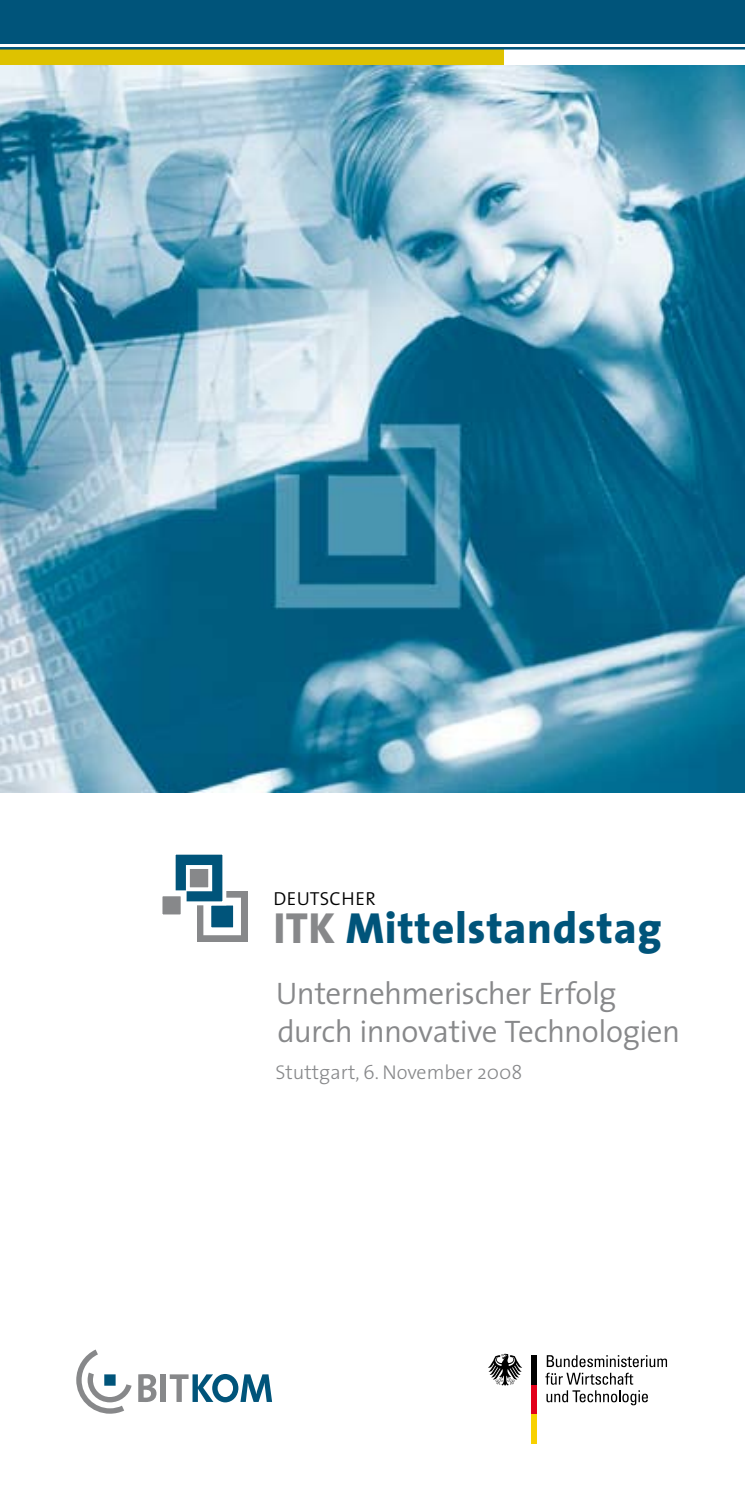
<style>
.page{position:relative;width:745px;height:1489px;background:#fff}
.page>*{position:absolute;margin:0;border:0;box-sizing:border-box;transform-origin:0 0}
.t1{font:800 43.75px "The Sans";letter-spacing:.015em;color:#00547a}
.t2{font:300 31.25px/37.5px "The Sans";letter-spacing:-.02em;color:#87888a}
.t3{font:300 20px "The Sans";color:#87888a}
.t4{font:300 19px "The Sans";letter-spacing:.02em;color:#000}
.s1{color:#87888a}
</style>
<div class="page">
<div style="left:0;top:49px;width:503px;height:17px;background:#dec200"></div>
<div style="left:0;top:0;width:744px;height:44px;background:#00547a"></div>
<hr style="left:0;top:47px;width:744px;height:3px;background:#00547a">
<div style="left:197px;top:891px;width:50px;height:50px;background:#87888a"></div>
<div style="left:207px;top:901px;width:30px;height:30px;background:#00547a"></div>
<div style="left:203px;top:897px;width:38px;height:38px;border:8px solid #fff"></div>
<div style="left:173px;top:852px;width:51px;height:51px;background:#00547a"></div>
<div style="left:171px;top:850px;width:55px;height:55px;border:4px solid #fff"></div>
<div style="left:188px;top:867px;width:22px;height:22px;background:#87888a"></div>
<div style="left:186px;top:865px;width:26px;height:26px;border:4px solid #fff"></div>
<div style="left:159px;top:893px;width:24px;height:24px;background:#87888a"></div>
<div style="left:156px;top:890px;width:30px;height:30px;border:6px solid #fff"></div>
<svg style="left:76px;top:1349px;width:55px;height:64px"></svg>
<svg style="left:138px;top:1374px;width:18px;height:27px"></svg>
<div style="left:160px;top:1374px;width:6px;height:27px;background:#87888a"></div>
<div style="left:104px;top:1374px;width:11px;height:11px;background:#00547a"></div>
<svg style="left:170px;top:1374px;width:102px;height:28px"></svg>
<div style="left:530px;top:1413px;width:6px;height:29px;background:#f8d100"></div>
<div style="left:530px;top:1384px;width:6px;height:29px;background:#e2001a"></div>
<div style="left:530px;top:1355px;width:6px;height:29px;background:#000"></div>
<svg style="left:488px;top:1353px;width:34px;height:32px"></svg>
<svg style="left:546px;top:1355px;width:120px;height:11px"></svg>
<svg style="left:545px;top:1372px;width:87px;height:12px"></svg>
<svg style="left:546px;top:1390px;width:101px;height:15px"></svg>
<img style="left:0;top:66px;width:744px;height:726px">
<p class="t4" style="left:273px;top:886px;width:104px">DEUTSCHER</p>
<h1 class="t1" style="left:273px;top:899px;width:389px"><span class="s1">ITK</span> Mittelstandstag</h1>
<p class="t2" style="left:276px;top:974px;width:405px">Unternehmerischer Erfolg durch innovative Technologien</p>
<p class="t3" style="left:275px;top:1059px;width:248px">Stuttgart, 6. November 2008</p>
</div>
